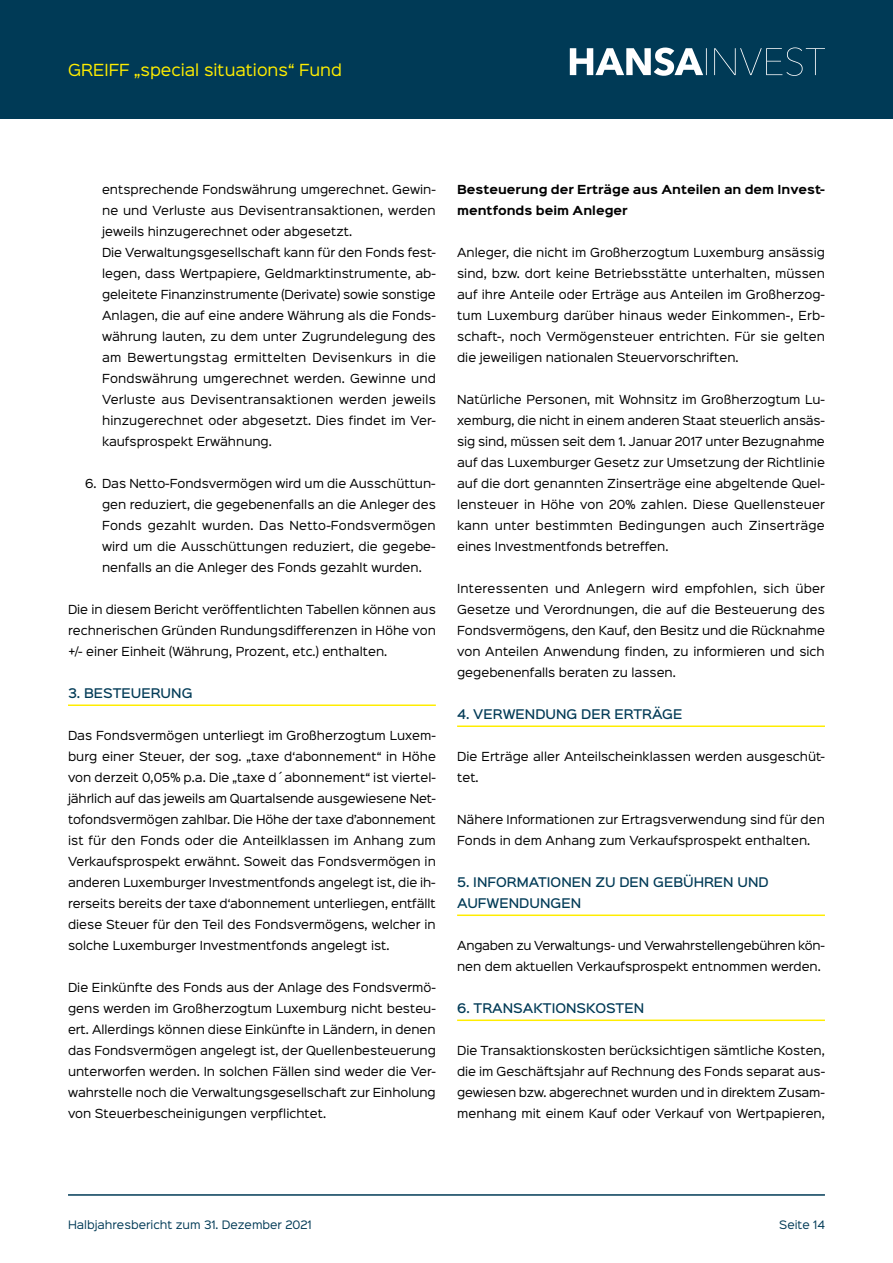
<style>
.page{position:relative;width:893px;height:1263px;background:#fff}
.page>*{position:absolute;margin:0;border:0;box-sizing:border-box;transform-origin:0 0}
.t1{font:15px "Sinkin Sans 400";color:#ffed00}
.t2{font:500 12px/21px "Sinkin Sans 500";color:#003a56}
.t3{font:11.25px/21px "Sinkin Sans 400";color:#000;text-align:justify}
.t4{font:11.25px/21px "Sinkin Sans 400";letter-spacing:-.02em;color:#000}
.t5{font:700 11.25px/21px "Sinkin Sans 700";color:#000}
.t6{font:10.5px "Sinkin Sans 400";color:#003a56}
</style>
<div class="page">
<div style="left:0;top:0;width:893px;height:119px;background:#003a56"></div>
<svg style="left:570px;top:47px;width:255px;height:29px"></svg>
<hr style="left:68px;top:1194px;width:757px;height:2px;background:#003a56">
<hr style="left:68px;top:704px;width:368px;height:2px;background:#ffed00">
<hr style="left:457px;top:725px;width:368px;height:2px;background:#ffed00">
<hr style="left:457px;top:914px;width:368px;height:2px;background:#ffed00">
<hr style="left:457px;top:1019px;width:368px;height:2px;background:#ffed00">
<h1 class="t1" style="left:68px;top:57px;width:276px">GREIFF „special situations“ Fund</h1>
<p class="t3" style="left:102px;top:178px;width:335px;text-align:left">entsprechende Fondswährung umgerechnet. Gewin&shy;ne und Verluste aus Devisentransaktionen, werden jeweils hinzugerechnet oder abgesetzt.<br>Die Verwaltungsgesellschaft kann für den Fonds fest&shy;legen, dass Wertpapiere, Geldmarktinstrumente, ab&shy;geleitete Finanzinstrumente (Derivate) sowie sonstige Anlagen, die auf eine andere Währung als die Fonds&shy;währung lauten, zu dem unter Zugrundelegung des am Bewertungstag ermittelten Devisenkurs in die Fondswährung umgerechnet werden. Gewinne und Verluste aus Devisentransaktionen werden jeweils hinzugerechnet oder abgesetzt. Dies findet im Ver&shy;kaufsprospekt Erwähnung.</p>
<p class="t3" style="left:102px;top:472px;width:335px;text-indent:-17px">6. Das Netto-Fondsvermögen wird um die Ausschüttun&shy;gen reduziert, die gegebenenfalls an die Anleger des Fonds gezahlt wurden. Das Netto-Fondsvermögen wird um die Ausschüttungen reduziert, die gegebe&shy;nenfalls an die Anleger des Fonds gezahlt wurden.</p>
<p class="t3" style="left:68px;top:598px;width:369px">Die in diesem Bericht veröffentlichten Tabellen können aus rechnerischen Gründen Rundungsdifferenzen in Höhe von +/- einer Einheit (Währung, Prozent, etc.) enthalten.</p>
<p class="t2" style="left:68px;top:682px;width:126px">3. BESTEUERUNG</p>
<p class="t3" style="left:68px;top:724px;width:369px">Das Fondsvermögen unterliegt im Großherzogtum Luxem&shy;burg einer Steuer, der sog. „taxe d‘abonnement“ in Höhe von derzeit 0,05% p.a. Die „taxe d´abonnement“ ist viertel&shy;jährlich auf das jeweils am Quartalsende ausgewiesene Net&shy;tofondsvermögen zahlbar. Die Höhe der taxe d’abonnement ist für den Fonds oder die Anteilklassen im Anhang zum Verkaufsprospekt erwähnt. Soweit das Fondsvermögen in anderen Luxemburger Investmentfonds angelegt ist, die ih&shy;rerseits bereits der taxe d‘abonnement unterliegen, entfällt diese Steuer für den Teil des Fondsvermögens, welcher in solche Luxemburger Investmentfonds angelegt ist.</p>
<p class="t3" style="left:68px;top:976px;width:369px">Die Einkünfte des Fonds aus der Anlage des Fondsvermö&shy;gens werden im Großherzogtum Luxemburg nicht besteu&shy;ert. Allerdings können diese Einkünfte in Ländern, in denen das Fondsvermögen angelegt ist, der Quellenbesteuerung unterworfen werden. In solchen Fällen sind weder die Ver&shy;wahrstelle noch die Verwaltungsgesellschaft zur Einholung von Steuerbescheinigungen verpflichtet.</p>
<p class="t5" style="left:457px;top:180px;width:369px">Besteuerung der Erträge aus Anteilen an dem Invest&shy;mentfonds beim Anleger</p>
<p class="t3" style="left:457px;top:241px;width:369px">Anleger, die nicht im Großherzogtum Luxemburg ansässig sind, bzw. dort keine Betriebsstätte unterhalten, müssen auf ihre Anteile oder Erträge aus Anteilen im Großherzog&shy;tum Luxemburg darüber hinaus weder Einkommen-, Erb&shy;schaft-, noch Vermögensteuer entrichten. Für sie gelten die jeweiligen nationalen Steuervorschriften.</p>
<p class="t3" style="left:457px;top:388px;width:369px">Natürliche Personen, mit Wohnsitz im Großherzogtum Lu&shy;xemburg, die nicht in einem anderen Staat steuerlich ansäs&shy;sig sind, müssen seit dem 1. Januar 2017 unter Bezugnahme auf das Luxemburger Gesetz zur Umsetzung der Richtlinie auf die dort genannten Zinserträge eine abgeltende Quel&shy;lensteuer in Höhe von 20% zahlen. Diese Quellensteuer kann unter bestimmten Bedingungen auch Zinserträge eines Investmentfonds betreffen.</p>
<p class="t3" style="left:457px;top:577px;width:369px">Interessenten und Anlegern wird empfohlen, sich über Gesetze und Verordnungen, die auf die Besteuerung des Fondsvermögens, den Kauf, den Besitz und die Rücknahme von Anteilen Anwendung finden, zu informieren und sich gegebenenfalls beraten zu lassen.</p>
<p class="t2" style="left:457px;top:703px;width:227px">4. VERWENDUNG DER ERTRÄGE</p>
<p class="t3" style="left:457px;top:745px;width:369px">Die Erträge aller Anteilscheinklassen werden ausgeschüt&shy;tet.</p>
<p class="t3" style="left:457px;top:808px;width:369px">Nähere Informationen zur Ertragsverwendung sind für den<br>Fonds in dem Anhang zum Verkaufsprospekt enthalten.</p>
<p class="t2" style="left:457px;top:871px;width:313px">5. INFORMATIONEN ZU DEN GEBÜHREN UND<br>AUFWENDUNGEN</p>
<p class="t4" style="left:457px;top:934px;width:369px">Angaben zu Verwaltungs- und Verwahrstellengebühren kön&shy;nen dem aktuellen Verkaufsprospekt entnommen werden.</p>
<p class="t2" style="left:457px;top:997px;width:189px">6. TRANSAKTIONSKOSTEN</p>
<p class="t3" style="left:457px;top:1039px;width:370px">Die Transaktionskosten berücksichtigen sämtliche Kosten, die im Geschäftsjahr auf Rechnung des Fonds separat aus&shy;gewiesen bzw. abgerechnet wurden und in direktem Zusam&shy;menhang mit einem Kauf oder Verkauf von Wertpapieren,</p>
<p class="t6" style="left:68px;top:1216px;width:245px">Halbjahresbericht zum 31. Dezember 2021</p>
<p class="t6" style="left:779px;top:1216px;width:47px">Seite 14</p>
</div>
